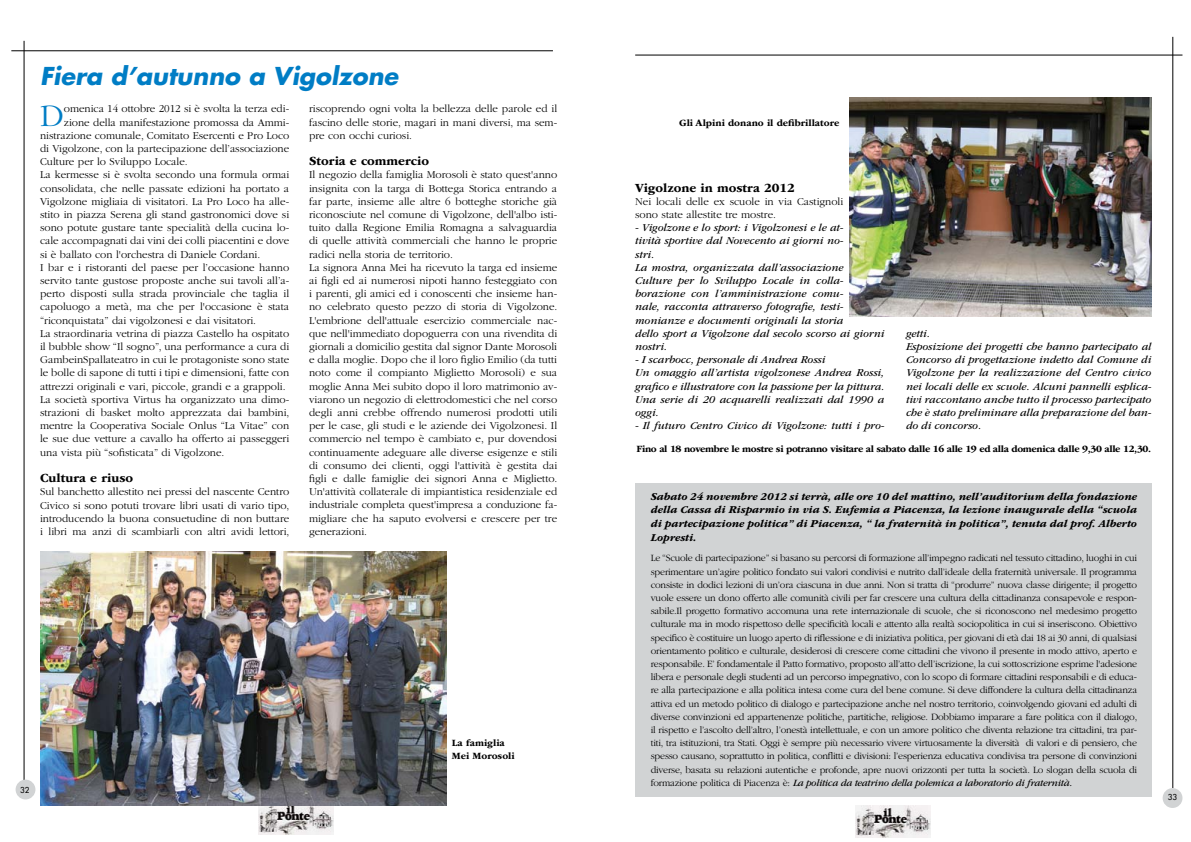
<style>
.page{position:relative;width:1191px;height:842px;background:#fff}
.page>*{position:absolute;margin:0;border:0;box-sizing:border-box;transform-origin:0 0}
.t1{font:300 32.2px "ITC Garamond Std";color:#007dc5}
.t2{font:italic 700 24px "Futura Std";color:#007dc5}
.t3{font:700 13px "ITC Garamond Std";color:#000}
.t4{font:300 11px/13.2px "ITC Garamond Std";color:#000;text-align:justify}
.t5{font:italic 11px/13.2px "ITC Garamond Std";color:#000}
.t6{font:italic 700 11px/13.2px "ITC Garamond Std";color:#000;text-align:justify}
.t7{font:300 10px/13.2px "ITC Garamond Std";letter-spacing:-.02em;color:#000;text-align:justify}
.t8{font:700 10px "ITC Garamond Std";letter-spacing:-.03em;color:#000}
.t9{font:700 10px/13.2px "ITC Garamond Std";color:#000}
.t10{font:500 8px "Futura Std";color:#000}
.s1{font-weight:400;font-style:italic}
</style>
<div class="page">
<hr style="left:635px;top:55px;width:547px;height:1px;background:#000">
<hr style="left:24px;top:41px;width:1px;height:740px;background:#000">
<hr style="left:11px;top:51px;width:542px;height:1px;background:#000">
<hr style="left:1172px;top:37px;width:1px;height:751px;background:#000">
<div style="left:16px;top:780px;width:19px;height:19px;background:#d1d3d4;border-radius:50%"></div>
<div style="left:1162px;top:788px;width:20px;height:20px;background:#d1d3d4;border-radius:50%"></div>
<img style="left:259px;top:805px;width:75px;height:30px">
<img style="left:855px;top:805px;width:75px;height:32px">
<img style="left:849px;top:98px;width:302px;height:218px">
<img style="left:40px;top:552px;width:406px;height:253px">
<div style="left:635px;top:483px;width:516px;height:313px;background:#d1d3d4"></div>
<h2 class="t2" style="left:40px;top:60px;width:359px">Fiera d’autunno a Vigolzone</h2>
<h1 class="t1" style="left:40px;top:98px;width:25px">D</h1>
<p class="t4" style="left:64px;top:103px;width:227px">omenica 14 ottobre 2012 si è svolta la terza edi-</p>
<p class="t4" style="left:309px;top:103px;width:250px">riscoprendo ogni volta la bellezza delle parole ed il fascino delle storie, magari in mani diversi, ma sem&shy;pre con occhi curiosi.</p>
<p class="t3" style="left:309px;top:154px;width:121px">Storia e commercio</p>
<p class="t4" style="left:309px;top:169px;width:250px;text-align:left">Il negozio della famiglia Morosoli è stato quest'anno insignita con la targa di Bottega Storica entrando a far parte, insieme alle altre 6 botteghe storiche già riconosciute nel comune di Vigolzone, dell'albo isti&shy;tuito dalla Regione Emilia Romagna a salvaguardia di quelle attività commerciali che hanno le proprie radici nella storia de territorio.<br>La signora Anna Mei ha ricevuto la targa ed insieme ai figli ed ai numerosi nipoti hanno festeggiato con i parenti, gli amici ed i conoscenti che insieme han&shy;no celebrato questo pezzo di storia di Vigolzone.<br>L'embrione dell'attuale esercizio commerciale nac&shy;que nell'immediato dopoguerra con una rivendita di giornali a domicilio gestita dal signor Dante Morosoli e dalla moglie. Dopo che il loro figlio Emilio (da tutti noto come il compianto Miglietto Morosoli) e sua moglie Anna Mei subito dopo il loro matrimonio av&shy;viarono un negozio di elettrodomestici che nel corso degli anni crebbe offrendo numerosi prodotti utili per le case, gli studi e le aziende dei Vigolzonesi. Il commercio nel tempo è cambiato e, pur dovendosi continuamente adeguare alle diverse esigenze e stili di consumo dei clienti, oggi l'attività è gestita dai figli e dalle famiglie dei signori Anna e Miglietto.<br>Un'attività collaterale di impiantistica residenziale ed industriale completa quest'impresa a conduzione fa&shy;migliare che ha saputo evolversi e crescere per tre generazioni.</p>
<p class="t4" style="left:64px;top:116px;width:227px">zione della manifestazione promossa da Ammi-</p>
<p class="t4" style="left:40px;top:129px;width:251px">nistrazione comunale, Comitato Esercenti e Pro Loco</p>
<p class="t4" style="left:40px;top:142px;width:251px">di Vigolzone, con la partecipazione dell’associazione</p>
<p class="t4" style="left:40px;top:155px;width:149px">Culture per lo Sviluppo Locale.</p>
<p class="t4" style="left:40px;top:169px;width:251px">La kermesse si è svolta secondo una formula ormai</p>
<p class="t4" style="left:40px;top:182px;width:251px">consolidata, che nelle passate edizioni ha portato a</p>
<p class="t4" style="left:40px;top:195px;width:250px">Vigolzone migliaia di visitatori. La Pro Loco ha alle-</p>
<p class="t4" style="left:40px;top:208px;width:251px">stito in piazza Serena gli stand gastronomici dove si</p>
<p class="t4" style="left:40px;top:221px;width:251px">sono potute gustare tante specialità della cucina lo-</p>
<p class="t4" style="left:40px;top:235px;width:251px">cale accompagnati dai vini dei colli piacentini e dove</p>
<p class="t4" style="left:40px;top:248px;width:222px">si è ballato con l'orchestra di Daniele Cordani.</p>
<p class="t4" style="left:40px;top:261px;width:251px">I bar e i ristoranti del paese per l’occasione hanno</p>
<p class="t4" style="left:40px;top:274px;width:251px">servito tante gustose proposte anche sui tavoli all’a-</p>
<p class="t4" style="left:40px;top:287px;width:251px">perto disposti sulla strada provinciale che taglia il</p>
<p class="t4" style="left:40px;top:301px;width:250px">capoluogo a metà, ma che per l'occasione è stata</p>
<p class="t4" style="left:40px;top:314px;width:217px">“riconquistata” dai vigolzonesi e dai visitatori.</p>
<p class="t4" style="left:40px;top:327px;width:251px">La straordinaria vetrina di piazza Castello ha ospitato</p>
<p class="t4" style="left:40px;top:340px;width:251px">il bubble show “Il sogno”, una performance a cura di</p>
<p class="t4" style="left:40px;top:353px;width:251px">GambeinSpallateatro in cui le protagoniste sono state</p>
<p class="t4" style="left:40px;top:367px;width:250px">le bolle di sapone di tutti i tipi e dimensioni, fatte con</p>
<p class="t4" style="left:40px;top:380px;width:247px">attrezzi originali e vari, piccole, grandi e a grappoli.</p>
<p class="t4" style="left:40px;top:393px;width:251px">La società sportiva Virtus ha organizzato una dimo-</p>
<p class="t4" style="left:40px;top:406px;width:251px">strazioni di basket molto apprezzata dai bambini,</p>
<p class="t4" style="left:40px;top:419px;width:251px">mentre la Cooperativa Sociale Onlus “La Vitae” con</p>
<p class="t4" style="left:40px;top:433px;width:251px">le sue due vetture a cavallo ha offerto ai passeggeri</p>
<p class="t4" style="left:40px;top:446px;width:186px">una vista più “sofisticata” di Vigolzone.</p>
<p class="t3" style="left:40px;top:471px;width:95px">Cultura e riuso</p>
<p class="t4" style="left:40px;top:485px;width:251px">Sul banchetto allestito nei pressi del nascente Centro Civico si sono potuti trovare libri usati di vario tipo, introducendo la buona consuetudine di non buttare i libri ma anzi di scambiarli con altri avidi lettori,</p>
<p class="t10" style="left:20px;top:785px;width:11px">32</p>
<p class="t9" style="left:452px;top:736px;width:64px">La famiglia<br>Mei Morosoli</p>
<p class="t9" style="left:679px;top:116px;width:162px">Gli Alpini donano il defibrillatore</p>
<p class="t3" style="left:635px;top:180px;width:161px">Vigolzone in mostra 2012</p>
<p class="t4" style="left:635px;top:195px;width:210px">Nei locali delle ex scuole in via Castignoli sono state allestite tre mostre.</p>
<p class="t5" style="left:635px;top:221px;width:251px">- Vigolzone e lo sport: i Vigolzonesi e le at-<br>tività sportive dal Novecento ai giorni no-<br>stri.<br>La mostra, organizzata dall’associazione<br>Culture per lo Sviluppo Locale in colla&shy;borazione con l’amministrazione comu-<br>nale, racconta attraverso fotografie, testi&shy;monianze e documenti originali la storia<br>dello sport a Vigolzone dal secolo scorso ai giorni nostri.</p>
<p class="t5" style="left:635px;top:353px;width:251px">- I scarbocc, personale di Andrea Rossi<br>Un omaggio all’artista vigolzonese Andrea Rossi, grafico e illustratore con la passione per la pittura.<br>Una serie di 20 acquarelli realizzati dal 1990 a oggi.</p>
<p class="t5" style="left:635px;top:419px;width:251px">- Il futuro Centro Civico di Vigolzone: tutti i pro-</p>
<p class="t5" style="left:906px;top:327px;width:247px">getti.<br>Esposizione dei progetti che hanno partecipato al Concorso di progettazione indetto dal Comune di Vigolzone per la realizzazione del Centro civico nei locali delle ex scuole. Alcuni pannelli esplica&shy;tivi raccontano anche tutto il processo partecipato che è stato preliminare alla preparazione del ban&shy;do di concorso.</p>
<p class="t8" style="left:636px;top:443px;width:516px">Fino al 18 novembre le mostre si potranno visitare al sabato dalle 16 alle 19 ed alla domenica dalle 9,30 alle 12,30.</p>
<p class="t6" style="left:651px;top:490px;width:488px">Sabato 24 novembre 2012 si terrà, alle ore 10 del mattino, nell’auditorium della fondazione della Cassa di Risparmio in via S. Eufemia a Piacenza, la lezione inaugurale della “scuola di partecipazione politica” di Piacenza, “ la fraternità in politica”, tenuta dal prof. Alberto</p>
<p class="t6" style="left:651px;top:531px;width:47px">Lopresti.</p>
<p class="t7" style="left:651px;top:552px;width:488px">Le “Scuole di partecipazione” si basano su percorsi di formazione all’impegno radicati nel tessuto cittadino, luoghi in cui sperimentare un’agire politico fondato sui valori condivisi e nutrito dall’ideale della fraternità universale. Il programma consiste in dodici lezioni di un’ora ciascuna in due anni. Non si tratta di “produrre” nuova classe dirigente; il progetto vuole essere un dono offerto alle comunità civili per far crescere una cultura della cittadinanza consapevole e respon&shy;sabile.Il progetto formativo accomuna una rete internazionale di scuole, che si riconoscono nel medesimo progetto culturale ma in modo rispettoso delle specificità locali e attento alla realtà sociopolitica in cui si inseriscono. Obiettivo specifico è costituire un luogo aperto di riflessione e di iniziativa politica, per giovani di età dai 18 ai 30 anni, di qualsiasi orientamento politico e culturale, desiderosi di crescere come cittadini che vivono il presente in modo attivo, aperto e responsabile. E’ fondamentale il Patto formativo, proposto all’atto dell’iscrizione, la cui sottoscrizione esprime l'adesione libera e personale degli studenti ad un percorso impegnativo, con lo scopo di formare cittadini responsabili e di educa&shy;re alla partecipazione e alla politica intesa come cura del bene comune. Si deve diffondere la cultura della cittadinanza attiva ed un metodo politico di dialogo e partecipazione anche nel nostro territorio, coinvolgendo giovani ed adulti di diverse convinzioni ed appartenenze politiche, partitiche, religiose. Dobbiamo imparare a fare politica con il dialogo, il rispetto e l’ascolto dell’altro, l’onestà intellettuale, e con un amore politico che diventa relazione tra cittadini, tra par&shy;titi, tra istituzioni, tra Stati. Oggi è sempre più necessario vivere virtuosamente la diversità di valori e di pensiero, che spesso causano, soprattutto in politica, conflitti e divisioni: l’esperienza educativa condivisa tra persone di convinzioni diverse, basata su relazioni autentiche e profonde, apre nuovi orizzonti per tutta la società. Lo slogan della scuola di formazione politica di Piacenza è: <span class="s1">La politica da teatrino della polemica a laboratorio di fraternità.</span></p>
<p class="t10" style="left:1168px;top:792px;width:11px">33</p>
</div>
